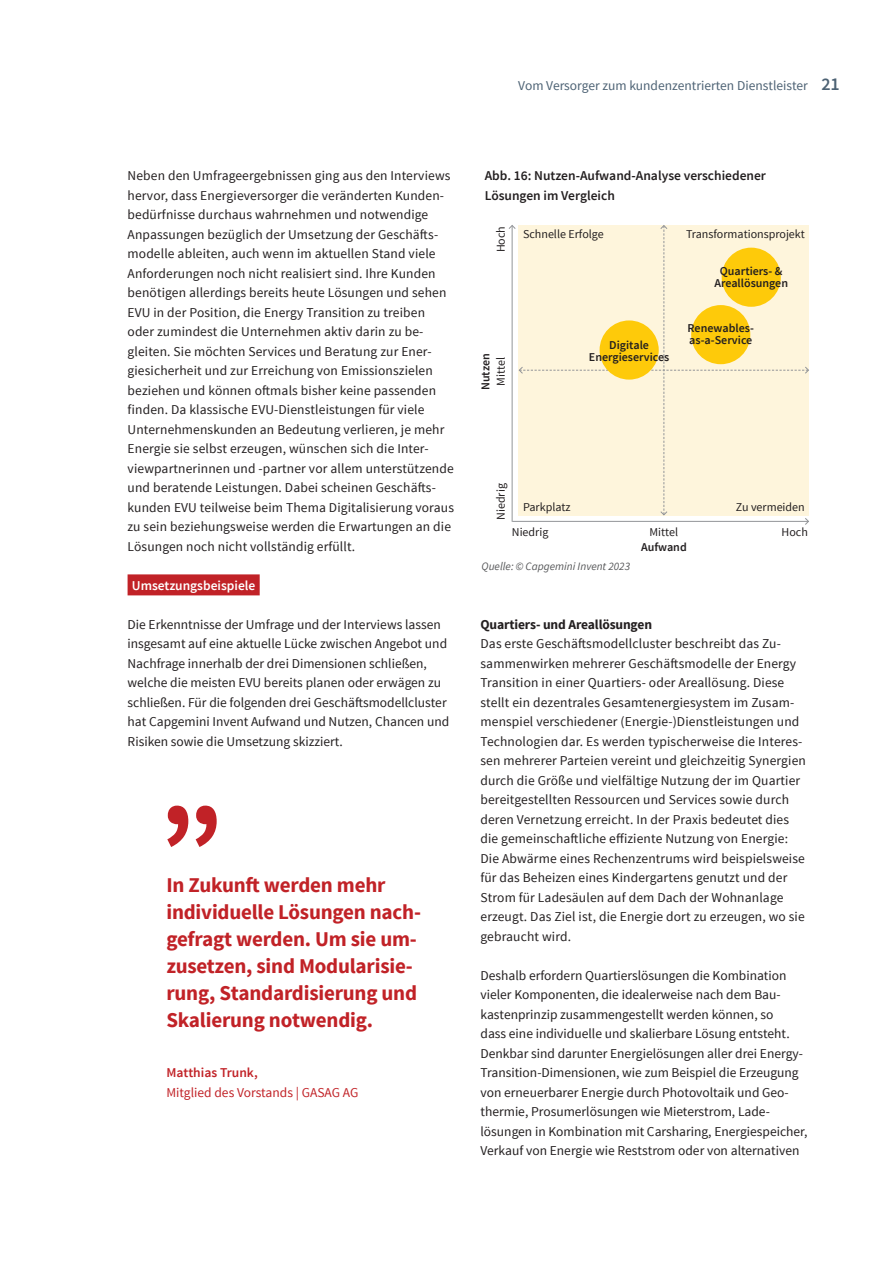
<style>
.page{position:relative;width:893px;height:1263px;background:#fff}
.page>*{position:absolute;margin:0;border:0;box-sizing:border-box;transform-origin:0 0}
.t1{font:700 120px "Source Sans Pro";color:#c12227}
.t2{font:700 21px/27px "Source Sans Pro";letter-spacing:-.01em;color:#c12227}
.t3{font:13.5px/19.5px "Source Sans Pro";letter-spacing:.01em;color:#231f20}
.t4{font:600 13.5px/19.5px "Source Sans Pro";color:#231f20}
.t5{font:13.5px "Source Sans Pro";color:#4d6274}
.t6{font:13.5px "Source Sans Pro";color:#c12227}
.t7{font:700 13.5px "Source Sans Pro";letter-spacing:-.01em;color:#231f20}
.t8{font:600 13.5px "Source Sans Pro";color:#fff}
.t9{font:600 13.5px "Source Sans Pro";color:#c12227}
.t10{font:12px "Source Sans Pro";color:#231f20}
.t11{font:600 12px/12px "Source Sans Pro";color:#231f20;text-align:center}
.t12{font:italic 11.25px "Source Sans Pro";color:#57585a}
.s1{font-weight:600;font-size:18px}
</style>
<div class="page">
<svg style="left:508px;top:225px;width:301px;height:300px;background:#fcf4dd"></svg>
<div style="left:600px;top:320px;width:59px;height:60px;background:#feca0a;border-radius:50%"></div>
<div style="left:691px;top:305px;width:59px;height:59px;background:#feca0a;border-radius:50%"></div>
<div style="left:722px;top:248px;width:59px;height:59px;background:#feca0a;border-radius:50%"></div>
<div style="left:128px;top:574px;width:132px;height:21px;background:#c12227"></div>
<p class="t5" style="left:518px;top:77px;width:323px">Vom Versorger zum kundenzentrierten Dienstleister <span class="s1">21</span></p>
<p class="t3" style="left:128px;top:166px;width:328px">Neben den Umfrageergebnissen ging aus den Interviews hervor, dass Energieversorger die veränderten Kunden&shy;bedürfnisse durchaus wahrnehmen und notwendige Anpassungen bezüglich der Umsetzung der Geschäfts&shy;modelle ableiten, auch wenn im aktuellen Stand viele Anforderungen noch nicht realisiert sind. Ihre Kunden benötigen allerdings bereits heute Lösungen und sehen EVU in der Position, die Energy Transition zu treiben oder zumindest die Unternehmen aktiv darin zu be&shy;gleiten. Sie möchten Services und Beratung zur Ener&shy;giesicherheit und zur Erreichung von Emissionszielen beziehen und können oftmals bisher keine passenden finden. Da klassische EVU-Dienstleistungen für viele Unternehmenskunden an Bedeutung verlieren, je mehr Energie sie selbst erzeugen, wünschen sich die Inter&shy;viewpartnerinnen und -partner vor allem unterstützende und beratende Leistungen. Dabei scheinen Geschäfts&shy;kunden EVU teilweise beim Thema Digitalisierung voraus zu sein beziehungsweise werden die Erwartungen an die Lösungen noch nicht vollständig erfüllt.</p>
<p class="t8" style="left:132px;top:577px;width:125px">Umsetzungsbeispiele</p>
<p class="t3" style="left:128px;top:615px;width:323px">Die Erkenntnisse der Umfrage und der Interviews lassen insgesamt auf eine aktuelle Lücke zwischen Angebot und Nachfrage innerhalb der drei Dimensionen schließen, welche die meisten EVU bereits planen oder erwägen zu schließen. Für die folgenden drei Geschäftsmodellcluster hat Capgemini Invent Aufwand und Nutzen, Chancen und Risiken sowie die Umsetzung skizziert.</p>
<p class="t7" style="left:480px;top:616px;width:173px">Quartiers- und Areallösungen</p>
<p class="t4" style="left:485px;top:166px;width:283px">Abb. 16: Nutzen-Aufwand-Analyse verschiedener<br>Lösungen im Vergleich</p>
<p class="t10" style="left:493px;top:252px;width:28px;rotate:-90deg">Hoch</p>
<p class="t10" style="left:523px;top:227px;width:82px">Schnelle Erfolge</p>
<p class="t10" style="left:686px;top:227px;width:120px">Transformationsprojekt</p>
<p class="t11" style="left:714px;top:265px;width:75px">Quartiers- &amp;<br>Areallösungen</p>
<p class="t11" style="left:688px;top:323px;width:67px;text-align:left">Renewables&shy;as-a-Service</p>
<p class="t11" style="left:589px;top:339px;width:82px">Digitale<br>Energieservices</p>
<p class="t11" style="left:480px;top:390px;width:38px;rotate:-90deg">Nutzen</p>
<p class="t10" style="left:493px;top:386px;width:30px;rotate:-90deg">Mittel</p>
<p class="t10" style="left:493px;top:520px;width:38px;rotate:-90deg">Niedrig</p>
<p class="t10" style="left:523px;top:500px;width:49px">Parkplatz</p>
<p class="t10" style="left:736px;top:500px;width:70px">Zu vermeiden</p>
<p class="t10" style="left:512px;top:524px;width:38px">Niedrig</p>
<p class="t10" style="left:782px;top:524px;width:28px">Hoch</p>
<p class="t10" style="left:650px;top:524px;width:30px">Mittel</p>
<p class="t11" style="left:641px;top:542px;width:47px">Aufwand</p>
<p class="t12" style="left:482px;top:560px;width:150px">Quelle: © Capgemini Invent 2023</p>
<p class="t3" style="left:480px;top:634px;width:327px">Das erste Geschäftsmodellcluster beschreibt das Zu&shy;sammenwirken mehrerer Geschäftsmodelle der Energy Transition in einer Quartiers- oder Areallösung. Diese stellt ein dezentrales Gesamtenergiesystem im Zusam&shy;menspiel verschiedener (Energie-)Dienstleistungen und Technologien dar. Es werden typischerweise die Interes&shy;sen mehrerer Parteien vereint und gleichzeitig Synergien durch die Größe und vielfältige Nutzung der im Quartier bereitgestellten Ressourcen und Services sowie durch deren Vernetzung erreicht. In der Praxis bedeutet dies die gemeinschaftliche effiziente Nutzung von Energie:<br>Die Abwärme eines Rechenzentrums wird beispielsweise für das Beheizen eines Kindergartens genutzt und der Strom für Ladesäulen auf dem Dach der Wohnanlage erzeugt. Das Ziel ist, die Energie dort zu erzeugen, wo sie gebraucht wird.</p>
<p class="t3" style="left:480px;top:966px;width:329px">Deshalb erfordern Quartierslösungen die Kombination vieler Komponenten, die idealerweise nach dem Bau&shy;kastenprinzip zusammengestellt werden können, so<br>dass eine individuelle und skalierbare Lösung entsteht.<br>Denkbar sind darunter Energielösungen aller drei Energy-Transition-Dimensionen, wie zum Beispiel die Erzeugung von erneuerbarer Energie durch Photovoltaik und Geo&shy;thermie, Prosumerlösungen wie Mieterstrom, Lade&shy;lösungen in Kombination mit Carsharing, Energiespeicher, Verkauf von Energie wie Reststrom oder von alternativen</p>
<h1 class="t1" style="left:159px;top:710px;width:66px">„</h1>
<h2 class="t2" style="left:166px;top:872px;width:256px">In Zukunft werden mehr individuelle Lösungen nach&shy;gefragt werden. Um sie um&shy;zusetzen, sind Modularisie&shy;rung, Standardisierung und<br>Skalierung notwendig.</h2>
<p class="t9" style="left:166px;top:1064px;width:93px">Matthias Trunk,</p>
<p class="t6" style="left:166px;top:1084px;width:193px">Mitglied des Vorstands | GASAG AG</p>
</div>
